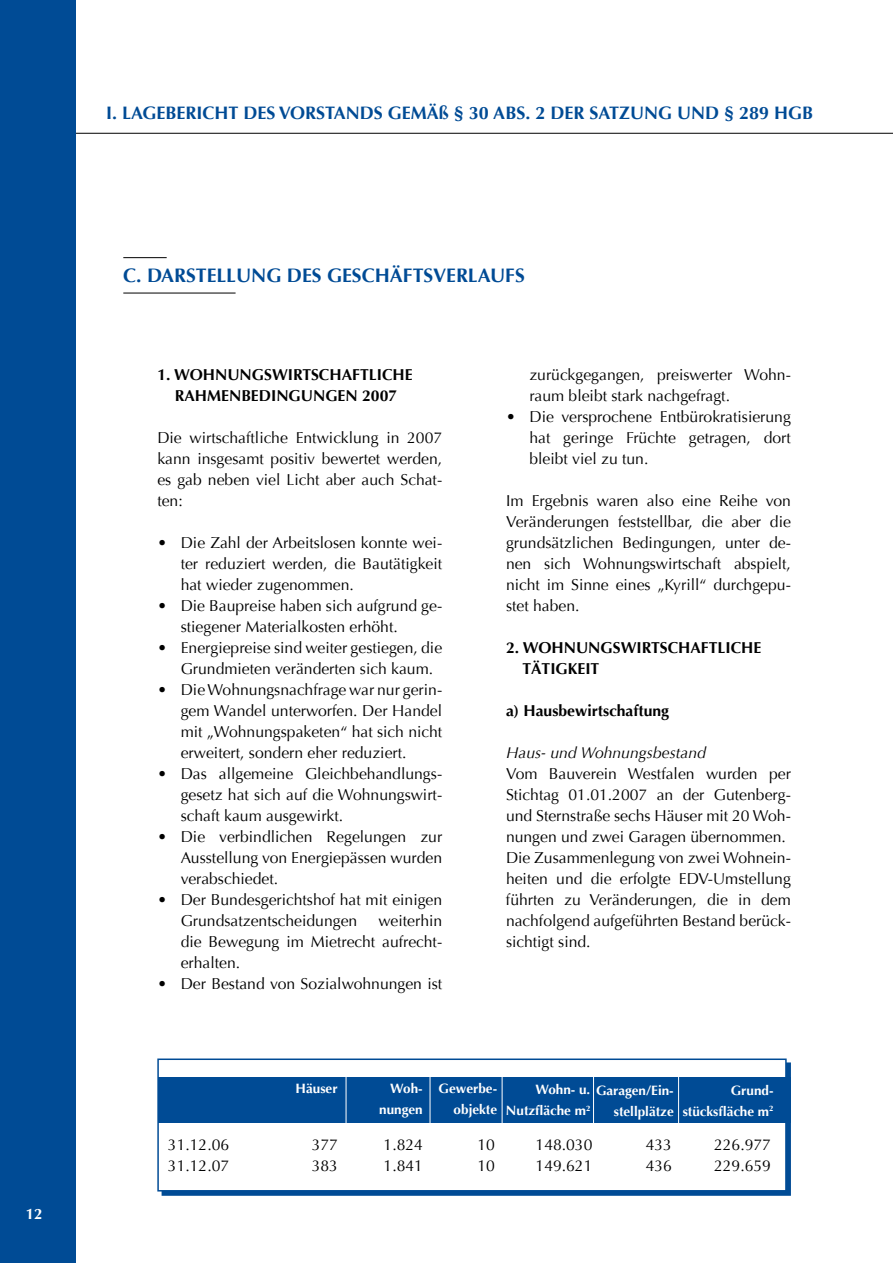
<style>
.page{position:relative;width:893px;height:1263px;background:#fff}
.page>*{position:absolute;margin:0;border:0;box-sizing:border-box;transform-origin:0 0}
.t1{font:700 19.5px "Optima";color:#004b95}
.t2{font:700 18px "Optima";color:#004b95}
.t3{font:15.75px/21px "Optima";color:#000}
.t4{font:700 15.75px/21px "Optima";color:#000;text-align:center}
.t5{font:700 15px "Optima";color:#fff}
.t6{font:700 13.5px/21px "Optima";color:#fff;text-align:right}
.s1{font-style:italic}
</style>
<div class="page">
<hr style="left:0;top:133px;width:893px;height:1px;background:#000">
<div style="left:0;top:0;width:75px;height:1263px;background:#004b95"></div>
<hr style="left:123px;top:293px;width:113px;height:1px;background:#000">
<hr style="left:123px;top:257px;width:44px;height:1px;background:#000">
<div style="left:162px;top:1062px;width:629px;height:134px;border:3px solid #004b95"></div>
<div style="left:158px;top:1059px;width:628px;height:132px;background:#fff"></div>
<div style="left:157px;top:1058px;width:630px;height:133px;border:2px solid #004b95"></div>
<div style="left:158px;top:1077px;width:632px;height:45px;background:#004b95"></div>
<hr style="left:346px;top:1072px;width:1px;height:57px;background:#fff">
<hr style="left:430px;top:1072px;width:1px;height:57px;background:#fff">
<hr style="left:502px;top:1073px;width:1px;height:57px;background:#fff">
<hr style="left:593px;top:1072px;width:1px;height:56px;background:#fff">
<hr style="left:678px;top:1072px;width:1px;height:56px;background:#fff">
<p class="t5" style="left:26px;top:1205px;width:18px">1 2A</p>
<p class="t2" style="left:106px;top:102px;width:708px">I. LAGEBERICHT DES VORSTANDS GEMÄß § 30 ABS. 2 DER SATZUNG UND § 289 HGB</p>
<p class="t1" style="left:123px;top:264px;width:403px">C. DARSTELLUNG DES GESCHÄFTSVERLAUFS</p>
<p class="t4" style="left:157px;top:365px;width:257px">1. WOHNUNGSWIRTSCHAFTLICHE<br>RAHMENBEDINGUNGEN 2007</p>
<p class="t3" style="left:157px;top:428px;width:286px;text-align:justify">Die wirtschaftliche Entwicklung in 2007 kann insgesamt positiv bewertet werden, es gab neben viel Licht aber auch Schat&shy;ten:</p>
<p class="t4" style="left:157px;top:533px;width:11px">•</p>
<p class="t3" style="left:181px;top:532px;width:263px">Die Zahl der Arbeitslosen konnte wei&shy;ter reduziert werden, die Bautätigkeit hat wieder zugenommen.<br>Die Baupreise haben sich aufgrund ge&shy;stiegener Materialkosten erhöht.<br>Energiepreise sind weiter gestiegen, die Grundmieten veränderten sich kaum.<br>DieWohnungsnachfrage war nur gerin&shy;gem Wandel unterworfen. Der Handel mit „Wohnungspaketen“ hat sich nicht erweitert, sondern eher reduziert.<br>Das allgemeine Gleichbehandlungs&shy;gesetz hat sich auf die Wohnungswirt&shy;schaft kaum ausgewirkt.<br>Die verbindlichen Regelungen zur Ausstellung von Energiepässen wurden verabschiedet.<br>Der Bundesgerichtshof hat mit einigen Grundsatzentscheidungen</p>
<p class="t4" style="left:157px;top:596px;width:11px">•</p>
<p class="t4" style="left:157px;top:638px;width:11px">•</p>
<p class="t4" style="left:157px;top:680px;width:11px">•</p>
<p class="t4" style="left:157px;top:764px;width:11px">•</p>
<p class="t4" style="left:157px;top:827px;width:11px">•</p>
<p class="t4" style="left:157px;top:890px;width:11px">•</p>
<p class="t3" style="left:181px;top:910px;width:263px;text-indent:198px">weiterhin die Bewegung im Mietrecht aufrecht&shy;erhalten.<br>Der Bestand von Sozialwohnungen ist</p>
<p class="t4" style="left:157px;top:974px;width:11px">•</p>
<p class="t4" style="left:506px;top:407px;width:11px">•</p>
<p class="t3" style="left:529px;top:365px;width:263px">zurückgegangen, preiswerter Wohn&shy;raum bleibt stark nachgefragt.<br>Die versprochene Entbürokratisierung hat geringe Früchte getragen, dort bleibt viel zu tun.</p>
<p class="t3" style="left:506px;top:491px;width:286px;text-align:justify">Im Ergebnis waren also eine Reihe von Veränderungen feststellbar, die aber die grundsätzlichen Bedingungen, unter de&shy;nen sich Wohnungswirtschaft abspielt, nicht im Sinne eines „Kyrill“ durchgepu&shy;stet haben.</p>
<p class="t4" style="left:522px;top:638px;width:240px;text-align:left;text-indent:-16px">2. WOHNUNGSWIRTSCHAFTLICHE<br>TÄTIGKEIT</p>
<p class="t4" style="left:506px;top:701px;width:165px">a) Hausbewirtschaftung</p>
<p class="t3" style="left:506px;top:743px;width:286px"><span class="s1">Haus- und Wohnungsbestand<br></span>Vom Bauverein Westfalen wurden per Stichtag 01.01.2007 an der Gutenberg&shy;und Sternstraße sechs Häuser mit 20 Woh&shy;nungen und zwei Garagen übernommen.<br>Die Zusammenlegung von zwei Wohnein&shy;heiten und die erfolgte EDV-Umstellung führten zu Veränderungen, die in dem nachfolgend aufgeführten Bestand berück&shy;sichtigt sind.</p>
<p class="t6" style="left:296px;top:1078px;width:44px">Häuser</p>
<p class="t6" style="left:379px;top:1078px;width:45px">Woh&shy;nungen</p>
<p class="t6" style="left:439px;top:1078px;width:60px">Gewerbe&shy;objekte</p>
<p class="t6" style="left:506px;top:1080px;width:169px;text-align:left;text-indent:29px">Wohn- u. Garagen/Ein-<br>Nutzfläche m<sup>2</sup></p>
<p class="t6" style="left:614px;top:1100px;width:62px">stellplätze</p>
<p class="t6" style="left:683px;top:1079px;width:92px">Grund&shy;stücksfläche m<sup>2</sup></p>
<p class="t3" style="left:168px;top:1134px;width:63px">31.12.06</p>
<p class="t3" style="left:312px;top:1134px;width:28px">377</p>
<p class="t3" style="left:384px;top:1134px;width:41px">1.824</p>
<p class="t3" style="left:477px;top:1134px;width:19px">10</p>
<p class="t3" style="left:536px;top:1134px;width:58px">148.030</p>
<p class="t3" style="left:646px;top:1134px;width:28px">433</p>
<p class="t3" style="left:714px;top:1134px;width:58px">226.977</p>
<p class="t3" style="left:168px;top:1155px;width:63px">31.12.07</p>
<p class="t3" style="left:312px;top:1155px;width:28px">383</p>
<p class="t3" style="left:384px;top:1155px;width:41px">1.841</p>
<p class="t3" style="left:477px;top:1155px;width:19px">10</p>
<p class="t3" style="left:536px;top:1155px;width:58px">149.621</p>
<p class="t3" style="left:646px;top:1155px;width:28px">436</p>
<p class="t3" style="left:714px;top:1155px;width:58px">229.659</p>
</div>
